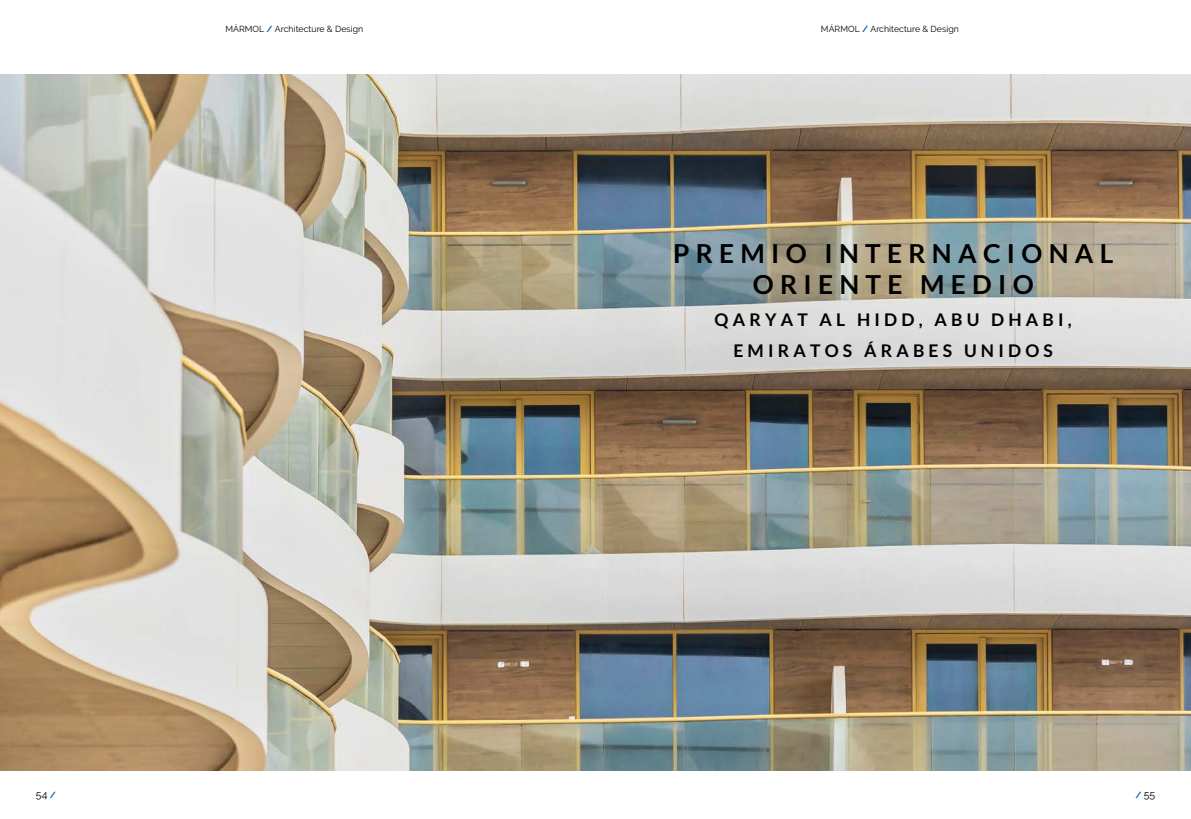
<style>
.page{position:relative;width:1191px;height:819px;background:#fff}
.page>*{position:absolute;margin:0;border:0;box-sizing:border-box;transform-origin:0 0}
.t1{font:700 26.25px/31.5px "Lato";letter-spacing:.24em;color:#000;text-align:center}
.t2{font:700 17.5px/31.5px "Lato";letter-spacing:.24em;color:#000;text-align:center}
.t3{font:10.5px "Raleway";color:#000}
.t4{font:8.75px "Raleway";letter-spacing:.005em;color:#000}
.s1{font-weight:700;color:#005cb9}
.s2{font-weight:700;font-size:8.75px;color:#005cb9}
</style>
<div class="page">
<img style="left:0;top:74px;width:1191px;height:696px">
<p class="t4" style="left:225px;top:23px;width:139px">MÁRMOL <span class="s1">/</span> Architecture &amp; Design</p>
<p class="t4" style="left:821px;top:23px;width:139px">MÁRMOL <span class="s1">/</span> Architecture &amp; Design</p>
<h1 class="t1" style="left:673px;top:237px;width:442px">PREMIO INTERNACIONAL<br>ORIENTE MEDIO</h1>
<h2 class="t2" style="left:714px;top:303px;width:359px">QARYAT AL HIDD, ABU DHABI,<br>EMIRATOS ÁRABES UNIDOS</h2>
<p class="t3" style="left:36px;top:788px;width:21px">54 <span class="s2">/</span></p>
<p class="t3" style="left:1135px;top:788px;width:21px"><span class="s2">/</span> 55</p>
</div>
